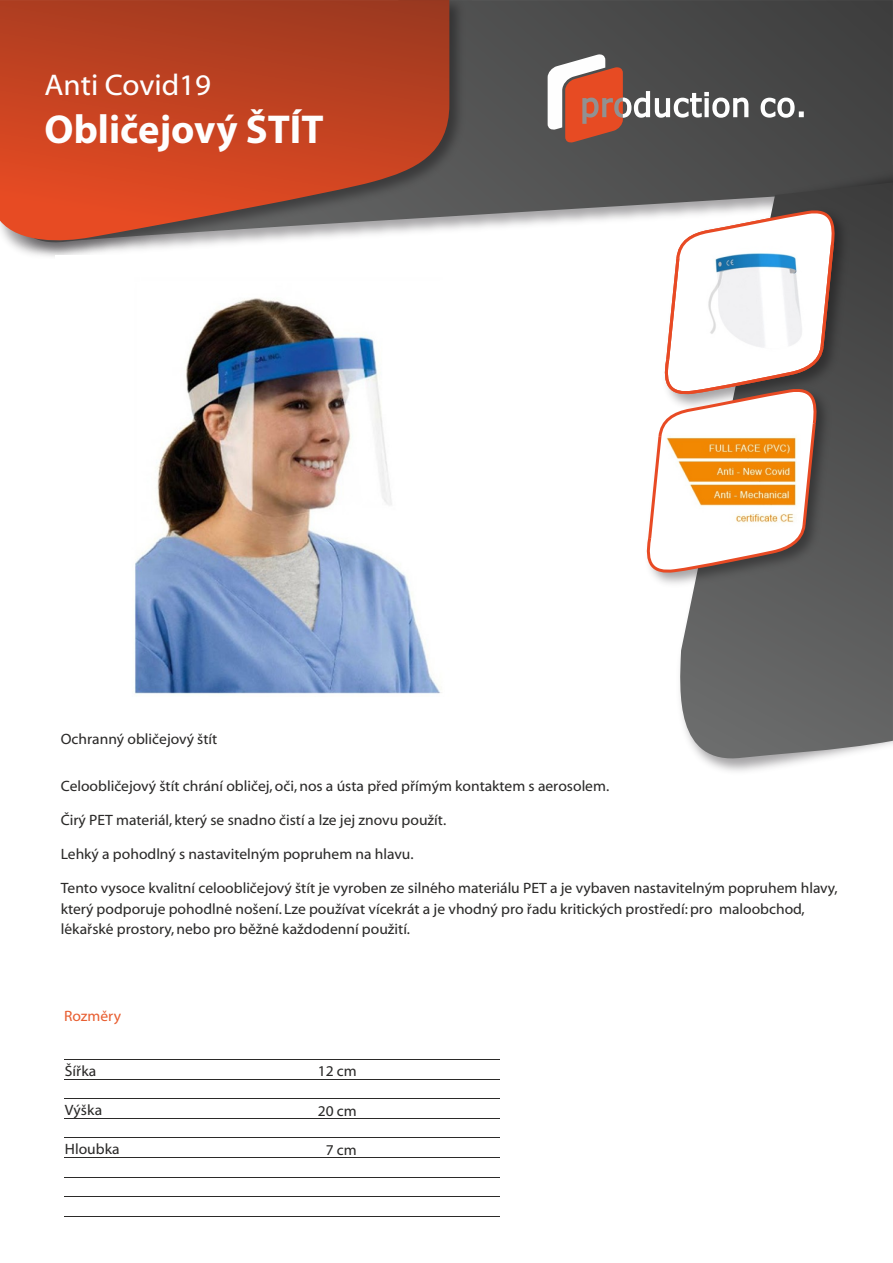
<style>
.page{position:relative;width:893px;height:1263px;background:#fff}
.page>*{position:absolute;margin:0;border:0;box-sizing:border-box;transform-origin:0 0}
.t1{font:700 40.5px "Myriad Pro";color:#fefefe}
.t2{font:30px "Myriad Web";color:#fefefe}
.t3{font:15px/20.5px "Myriad Web";color:#2b2a29}
.t4{font:15px "Myriad Web";color:#e85f32}
</style>
<div class="page">
<svg style="left:471px;top:0;width:422px;height:228px;background:#515252"></svg>
<img style="left:9px;top:0;width:462px;height:257px">
<svg style="left:0;top:0;width:449px;height:243px;background:#b84b2f"></svg>
<svg style="left:548px;top:54px;width:200px;height:89px;background:#846a63"></svg>
<svg style="left:761px;top:98px;width:43px;height:20px"></svg>
<img style="left:674px;top:166px;width:219px;height:606px">
<svg style="left:675px;top:182px;width:218px;height:584px;background:#666"></svg>
<img style="left:657px;top:203px;width:198px;height:213px">
<img style="left:655px;top:383px;width:182px;height:210px">
<hr style="left:65px;top:1059px;width:435px;height:1px;background:#2b2a29">
<hr style="left:65px;top:1079px;width:435px;height:1px;background:#2b2a29">
<hr style="left:65px;top:1098px;width:435px;height:1px;background:#2b2a29">
<hr style="left:65px;top:1118px;width:435px;height:1px;background:#2b2a29">
<hr style="left:65px;top:1137px;width:435px;height:1px;background:#2b2a29">
<hr style="left:64px;top:1157px;width:436px;height:1px;background:#2b2a29">
<hr style="left:64px;top:1177px;width:436px;height:1px;background:#2b2a29">
<hr style="left:64px;top:1196px;width:436px;height:1px;background:#2b2a29">
<svg style="left:645px;top:205px;width:191px;height:372px"></svg>
<hr style="left:64px;top:1216px;width:436px;height:1px;background:#2b2a29">
<img style="left:55px;top:255px;width:416px;height:439px">
<img style="left:685px;top:247px;width:130px;height:110px">
<img style="left:665px;top:433px;width:135px;height:95px">
<h2 class="t2" style="left:44px;top:73px;width:168px">Anti Covid19</h2>
<h1 class="t1" style="left:45px;top:113px;width:281px">Obličejový ŠTÍT</h1>
<p class="t3" style="left:61px;top:729px;width:158px">Ochranný obličejový štít</p>
<p class="t3" style="left:61px;top:776px;width:550px">Celoobličejový štít chrání obličej, oči, nos a ústa před přímým kontaktem s aerosolem.</p>
<p class="t3" style="left:61px;top:811px;width:387px">Čirý PET materiál, který se snadno čistí a lze jej znovu použít.</p>
<p class="t3" style="left:61px;top:845px;width:354px">Lehký a pohodlný s nastavitelným popruhem na hlavu.</p>
<p class="t3" style="left:61px;top:879px;width:778px">Tento vysoce kvalitní celoobličejový štít je vyroben ze silného materiálu PET a je vybaven nastavitelným popruhem hlavy, který podporuje pohodlné nošení. Lze používat vícekrát a je vhodný pro řadu kritických prostředí: pro maloobchod, lékařské prostory, nebo pro běžné každodenní použití.</p>
<p class="t4" style="left:64px;top:1010px;width:58px">Rozměry</p>
<p class="t3" style="left:65px;top:1062px;width:33px">Šířka</p>
<p class="t3" style="left:65px;top:1101px;width:39px">Výška</p>
<p class="t3" style="left:318px;top:1062px;width:41px">12 cm</p>
<p class="t3" style="left:318px;top:1102px;width:41px">20 cm</p>
<p class="t3" style="left:65px;top:1140px;width:56px">Hloubka</p>
<p class="t3" style="left:326px;top:1141px;width:33px">7 cm</p>
</div>
